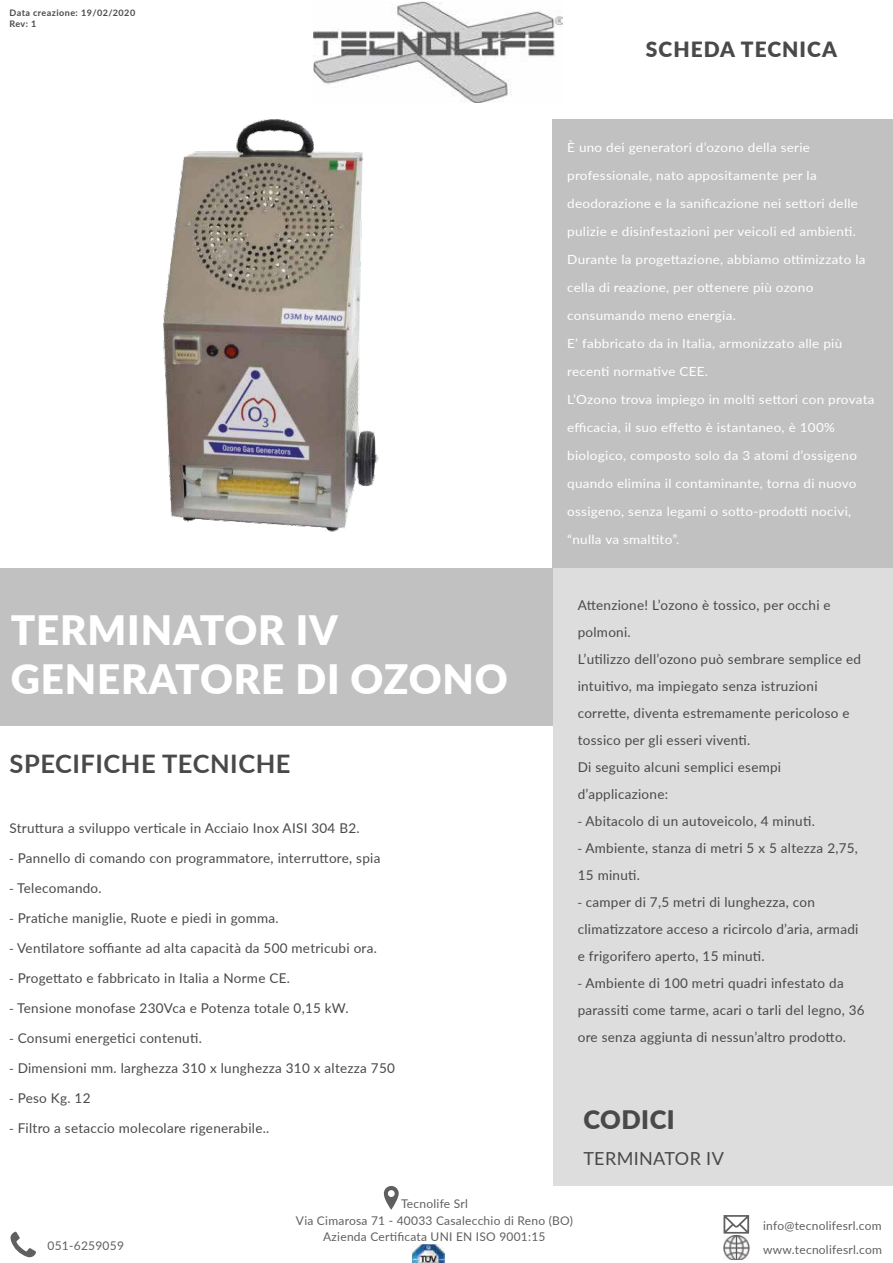
<style>
.page{position:relative;width:893px;height:1263px;background:#fff}
.page>*{position:absolute;margin:0;border:0;box-sizing:border-box;transform-origin:0 0}
.t1{font:900 40.5px/48.6px "Lato";letter-spacing:.02em;color:#fff}
.t2{font:700 25.5px "Lato";letter-spacing:.02em;color:#4a4949}
.t3{font:900 25.5px "Lato";letter-spacing:.02em;color:#4a4949}
.t4{font:900 21px "Lato";letter-spacing:.05em;color:#4a4949}
.t5{font:18px "Lato";letter-spacing:.02em;color:#4a4949}
.t6{font:13.5px/27px "Lato";letter-spacing:.02em;color:#4a4949}
.t7{font:12.6px "Lato";letter-spacing:.02em;color:#fff;scale:1.07 1}
.t8{font:12px/16.5px "Lato";letter-spacing:.02em;color:#4a4949;text-align:center}
.t9{font:700 9px/10.8px "Lato";letter-spacing:.05em;color:#4a4949}
.s1{font-family:"Myriad Pro"}
</style>
<div class="page">
<div style="left:0;top:569px;width:554px;height:157px;background:#c1c1c1"></div>
<div style="left:552px;top:120px;width:341px;height:449px;background:#c1c1c1"></div>
<div style="left:554px;top:569px;width:339px;height:617px;background:#ddd"></div>
<svg style="left:384px;top:1186px;width:15px;height:24px"></svg>
<svg style="left:723px;top:1215px;width:26px;height:18px"></svg>
<svg style="left:10px;top:1231px;width:26px;height:26px"></svg>
<img style="left:723px;top:1235px;width:26px;height:25px">
<img style="left:314px;top:1px;width:248px;height:101px">
<img style="left:413px;top:1244px;width:31px;height:19px">
<img style="left:163px;top:119px;width:216px;height:412px">
<p class="t9" style="left:10px;top:7px;width:127px">Data creazione: 19/02/2020<br>Rev: 1</p>
<h1 class="t1" style="left:11px;top:604px;width:498px">TERMINATOR IV<br>GENERATORE DI OZONO</h1>
<h2 class="t2" style="left:10px;top:745px;width:282px">SPECIFICHE TECNICHE</h2>
<p class="t6" style="left:10px;top:814px;width:352px">Struttura a sviluppo verticale in Acciaio Inox AISI 304 B2.</p>
<p class="t6" style="left:10px;top:844px;width:372px"><span class="s1">-</span> Pannello di comando con programmatore, interruttore, spia</p>
<p class="t6" style="left:10px;top:874px;width:94px"><span class="s1">-</span> Telecomando.</p>
<p class="t6" style="left:10px;top:904px;width:271px"><span class="s1">-</span> Pratiche maniglie, Ruote e piedi in gomma.</p>
<p class="t6" style="left:10px;top:934px;width:369px"><span class="s1">-</span> Ventilatore soffiante ad alta capacità da 500 metricubi ora.</p>
<p class="t6" style="left:10px;top:964px;width:282px"><span class="s1">-</span> Progettato e fabbricato in Italia a Norme CE.</p>
<p class="t6" style="left:10px;top:994px;width:340px"><span class="s1">-</span> Tensione monofase 230Vca e Potenza totale 0,15 kW.</p>
<p class="t6" style="left:10px;top:1024px;width:194px"><span class="s1">-</span> Consumi energetici contenuti.</p>
<p class="t6" style="left:10px;top:1054px;width:387px"><span class="s1">-</span> Dimensioni mm. larghezza 310 x lunghezza 310 x altezza 750</p>
<p class="t6" style="left:10px;top:1084px;width:82px"><span class="s1">-</span> Peso Kg. 12</p>
<p class="t6" style="left:10px;top:1114px;width:261px"><span class="s1">-</span> Filtro a setaccio molecolare rigenerabile..</p>
<h3 class="t4" style="left:646px;top:34px;width:193px">SCHEDA TECNICA</h3>
<p class="t7" style="left:567px;top:139px;width:228px">È uno dei generatori d’ozono della serie</p>
<p class="t7" style="left:567px;top:167px;width:235px">professionale, nato appositamente per la</p>
<p class="t7" style="left:567px;top:195px;width:273px">deodorazione e la sanificazione nei settori delle</p>
<p class="t7" style="left:567px;top:223px;width:271px">pulizie e disinfestazioni per veicoli ed ambienti.</p>
<p class="t7" style="left:567px;top:251px;width:280px">Durante la progettazione, abbiamo ottimizzato la</p>
<p class="t7" style="left:567px;top:279px;width:231px">cella di reazione, per ottenere più ozono</p>
<p class="t7" style="left:567px;top:307px;width:159px">consumando meno energia.</p>
<p class="t7" style="left:567px;top:335px;width:258px">E’ fabbricato da in Italia, armonizzato alle più</p>
<p class="t7" style="left:567px;top:363px;width:133px">recenti normative CEE.</p>
<p class="t7" style="left:567px;top:391px;width:289px">L’Ozono trova impiego in molti settori con provata</p>
<p class="t7" style="left:567px;top:419px;width:252px">efficacia, il suo effetto è istantaneo, è 100%</p>
<p class="t7" style="left:567px;top:447px;width:272px">biologico, composto solo da 3 atomi d’ossigeno</p>
<p class="t7" style="left:567px;top:475px;width:272px">quando elimina il contaminante, torna di nuovo</p>
<p class="t7" style="left:567px;top:503px;width:267px">ossigeno, senza legami o sotto-prodotti nocivi,</p>
<p class="t7" style="left:567px;top:531px;width:106px">“nulla va smaltito”.</p>
<p class="t6" style="left:578px;top:591px;width:285px">Attenzione! L’ozono è tossico, per occhi e polmoni.<br>L’utilizzo dell’ozono può sembrare semplice ed intuitivo, ma impiegato senza istruzioni corrette, diventa estremamente pericoloso e tossico per gli esseri viventi.<br>Di seguito alcuni semplici esempi d’applicazione:</p>
<p class="t6" style="left:578px;top:807px;width:239px"><span class="s1">-</span> Abitacolo di un autoveicolo, 4 minuti.</p>
<p class="t6" style="left:578px;top:834px;width:282px"><span class="s1">-</span> Ambiente, stanza di metri 5 x 5 altezza 2,75,<br>15 minuti.</p>
<p class="t6" style="left:578px;top:888px;width:282px"><span class="s1">-</span> camper di 7,5 metri di lunghezza, con climatizzatore acceso a ricircolo d’aria, armadi e frigorifero aperto, 15 minuti.</p>
<p class="t6" style="left:578px;top:969px;width:288px"><span class="s1">-</span> Ambiente di 100 metri quadri infestato da parassiti come tarme, acari o tarli del legno, 36 ore senza aggiunta di nessun’altro prodotto.</p>
<h2 class="t3" style="left:583px;top:1101px;width:93px">CODICI</h2>
<h3 class="t5" style="left:583px;top:1146px;width:142px">TERMINATOR IV</h3>
<p class="t8" style="left:296px;top:1195px;width:278px">Tecnolife Srl<br>Via Cimarosa 71 - 40033 Casalecchio di Reno (BO)<br>Azienda Certificata UNI EN ISO 9001:15</p>
<p class="t8" style="left:763px;top:1217px;width:120px">info@tecnolifesrl.com</p>
<p class="t8" style="left:48px;top:1237px;width:78px">051-6259059</p>
<p class="t8" style="left:763px;top:1241px;width:120px">www.tecnolifesrl.com</p>
</div>
